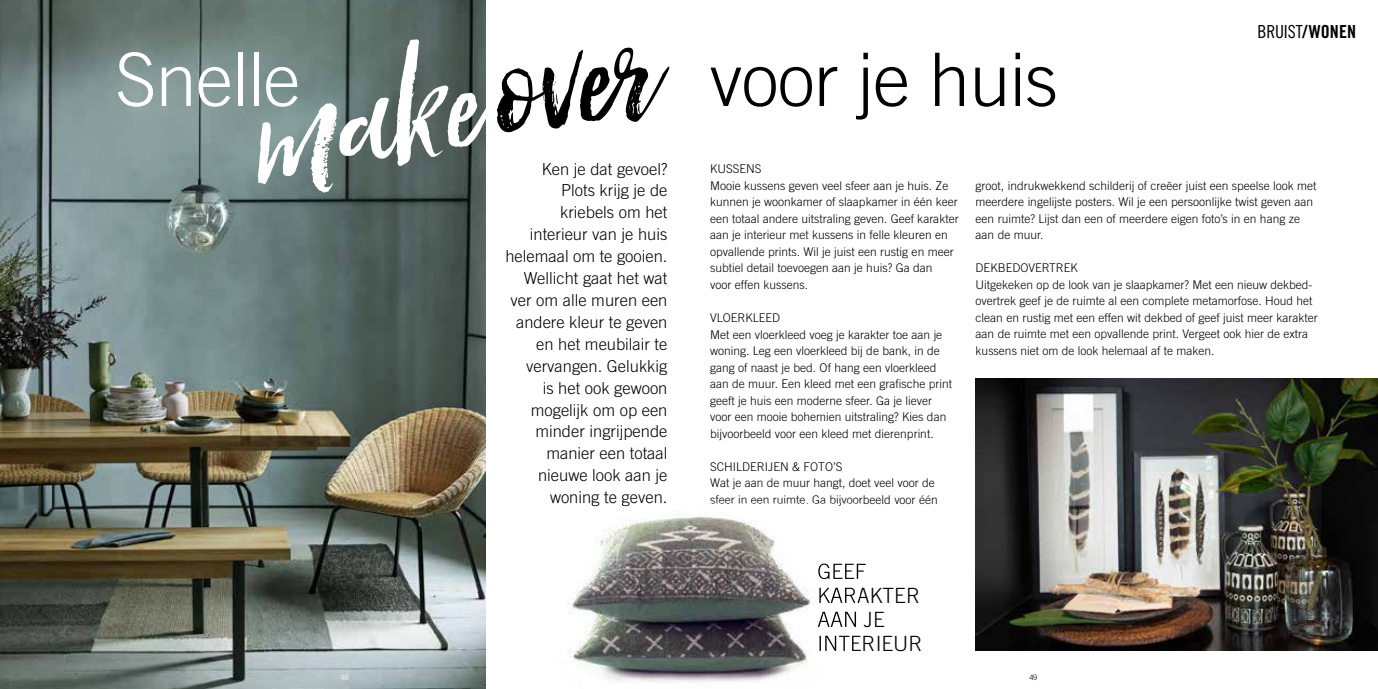
<style>
.page{position:relative;width:1378px;height:689px;background:#fff}
.page>*{position:absolute;margin:0;border:0;box-sizing:border-box;transform-origin:0 0}
.t1{font:italic 208.35px "Hello Sunshine";color:#fff}
.t2{font:300 73.8px "Trade Gothic LT Std";letter-spacing:-.01em;color:#000}
.t3{font:300 73.8px "Trade Gothic LT Std";letter-spacing:-.01em;color:#fff}
.t4{font:300 21px "Trade Gothic LT Std";color:#000}
.t5{font:18px "Trade Gothic LT Std Cn 18";letter-spacing:-.01em;color:#000}
.t6{font:300 16.5px/21.9px "Trade Gothic LT Std";color:#000;text-align:right}
.t7{font:300 12px/16.5px "Trade Gothic LT Std";color:#000}
.t8{font:300 7.5px "Trade Gothic LT Std";color:#fff}
.t9{font:300 7.5px "Trade Gothic LT Std";color:#000}
.s1{font-family:"Trade Gothic LT Std Bd Cn 20"}
.s2{color:#000}
</style>
<div class="page">
<img style="left:0;top:0;width:486px;height:689px">
<img style="left:569px;top:506px;width:291px;height:177px">
<img style="left:552px;top:503px;width:114px;height:3px">
<img style="left:975px;top:378px;width:403px;height:273px">
<img style="left:711px;top:503px;width:147px;height:3px">
<img style="left:818px;top:563px;width:42px;height:16px">
<img style="left:819px;top:588px;width:41px;height:15px">
<img style="left:818px;top:612px;width:42px;height:15px">
<img style="left:819px;top:636px;width:41px;height:15px">
<h3 class="t5" style="left:1257px;top:21px;width:100px">BRUIST<span class="s1">/WONEN</span></h3>
<h1 class="t1" style="left:226px;top:22px;width:411px;rotate:-11deg">make<span class="s2">over</span></h1>
<h2 class="t3" style="left:115px;top:36px;width:186px">Snelle</h2>
<h2 class="t2" style="left:709px;top:36px;width:350px">voor je huis</h2>
<p class="t6" style="left:505px;top:158px;width:163px">Ken je dat gevoel?<br>Plots krijg je de kriebels om het interieur van je huis helemaal om te gooien.<br>Wellicht gaat het wat ver om alle muren een andere kleur te geven en het meubilair te vervangen. Gelukkig<br>is het ook gewoon mogelijk om op een minder ingrijpende manier een totaal nieuwe look aan je woning te geven.</p>
<p class="t7" style="left:710px;top:161px;width:250px">KUSSENS<br>Mooie kussens geven veel sfeer aan je huis. Ze kunnen je woonkamer of slaapkamer in één keer een totaal andere uitstraling geven. Geef karakter aan je interieur met kussens in felle kleuren en opvallende prints. Wil je juist een rustig en meer subtiel detail toevoegen aan je huis? Ga dan<br>voor effen kussens.</p>
<p class="t7" style="left:710px;top:309px;width:243px">VLOERKLEED<br>Met een vloerkleed voeg je karakter toe aan je woning. Leg een vloerkleed bij de bank, in de gang of naast je bed. Of hang een vloerkleed aan de muur. Een kleed met een grafische print geeft je huis een moderne sfeer. Ga je liever voor een mooie bohemien uitstraling? Kies dan bijvoorbeeld voor een kleed met dierenprint.</p>
<p class="t7" style="left:710px;top:458px;width:229px">SCHILDERIJEN &amp; FOTO’S<br>Wat je aan de muur hangt, doet veel voor de sfeer in een ruimte. Ga bijvoorbeeld voor één</p>
<p class="t7" style="left:975px;top:177px;width:342px">groot, indrukwekkend schilderij of creëer juist een speelse look met meerdere ingelijste posters. Wil je een persoonlijke twist geven aan een ruimte? Lijst dan een of meerdere eigen foto’s in en hang ze aan de muur.</p>
<p class="t7" style="left:975px;top:260px;width:344px">DEKBEDOVERTREK<br>Uitgekeken op de look van je slaapkamer? Met een nieuw dekbed&shy;overtrek geef je de ruimte al een complete metamorfose. Houd het clean en rustig met een effen wit dekbed of geef juist meer karakter aan de ruimte met een opvallende print. Vergeet ook hier de extra kussens niet om de look helemaal af te maken.</p>
<h3 class="t4" style="left:817px;top:583px;width:104px">KARAKTER</h3>
<h3 class="t4" style="left:817px;top:631px;width:107px">INTERIEUR</h3>
<p class="t8" style="left:340px;top:672px;width:10px">48</p>
<p class="t9" style="left:1029px;top:672px;width:9px">49</p>
</div>
